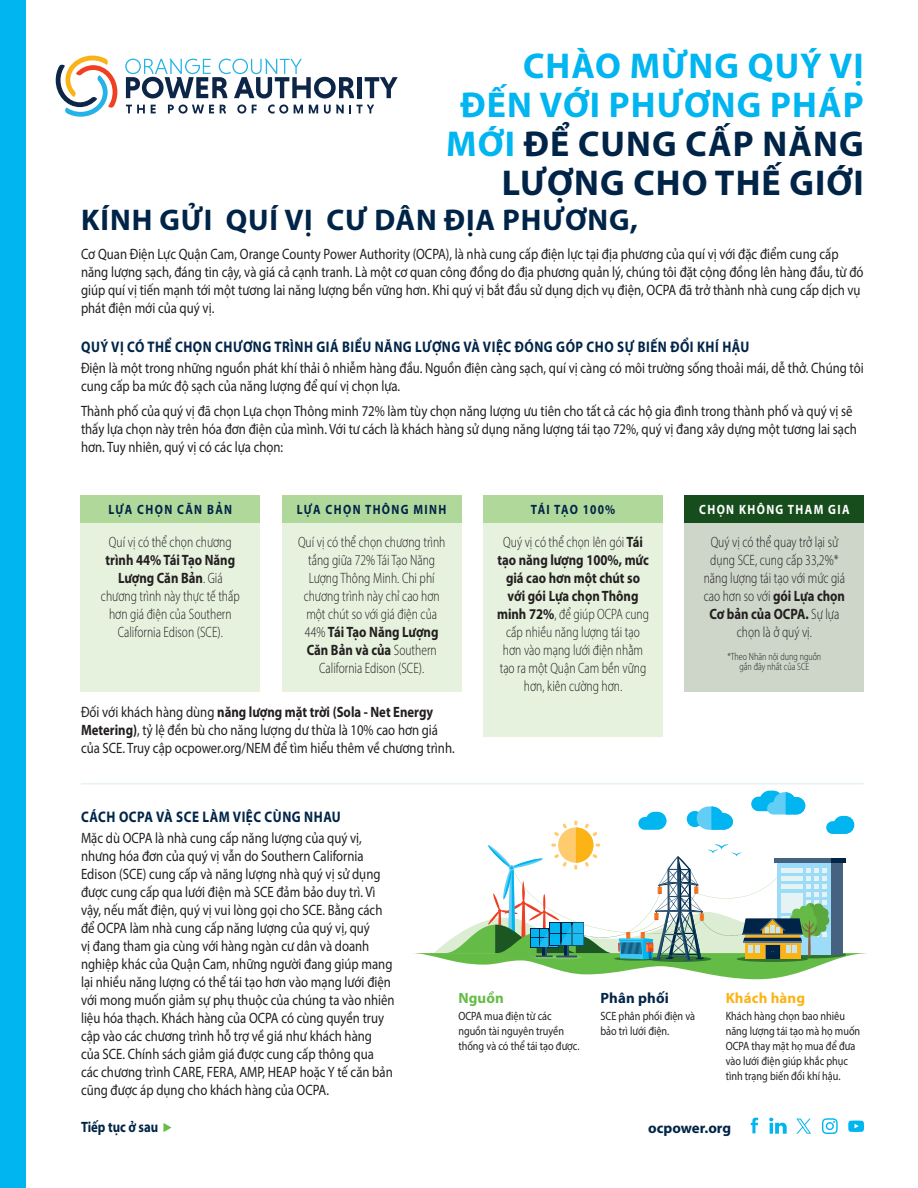
<style>
.page{position:relative;width:918px;height:1188px;background:#fff}
.page>*{position:absolute;margin:0;border:0;box-sizing:border-box;transform-origin:0 0}
.t1{font:700 36px/39px "Myriad Pro";letter-spacing:.03em;color:#00b5f0;text-align:right}
.t2{font:700 30px "Myriad Pro";letter-spacing:.03em;color:#002447}
.t3{font:700 15.3px "Myriad Pro";letter-spacing:.04em;color:#002447;scale:.85 1}
.t4{font:15px/18px "Myriad Pro";color:#231f20;scale:.85 1}
.t5{font:300 semi-condensed 15px/18px "Myriad Pro";color:#231f20;text-align:center;scale:.85 1}
.t6{font:700 15px "Myriad Pro";color:#002447;scale:.85 1}
.t7{font:700 14.85px "Myriad Pro";letter-spacing:.005em;color:#002447}
.t8{font:700 14.85px "Myriad Pro";letter-spacing:.01em;color:#fbb316}
.t9{font:700 14.85px "Myriad Pro";letter-spacing:.01em;color:#65bc46}
.t10{font:700 13.5px "Myriad Pro";letter-spacing:.12em;color:#002447;scale:.85 1}
.t11{font:700 13.5px "Myriad Pro";letter-spacing:.12em;color:#fff;scale:.85 1}
.t12{font:700 13.5px "Myriad Pro";letter-spacing:.095em;color:#002447;scale:.85 1}
.t13{font:12px/15px "Myriad Pro";color:#231f20;scale:.85 1}
.t14{font:300 semi-condensed 10.5px/10.5px "Myriad Pro";color:#231f20;text-align:center;scale:.85 1}
.s1{color:#002447}
.s2{font-weight:700;font-stretch:normal}
.s3{font-weight:700}
</style>
<div class="page">
<div style="left:0;top:0;width:25px;height:1188px;background:#00b5f0"></div>
<svg style="left:56px;top:56px;width:61px;height:61px"></svg>
<svg style="left:125px;top:59px;width:273px;height:55px"></svg>
<hr style="left:81px;top:783px;width:783px;height:1px;background:#cbe6ea">
<div style="left:282px;top:522px;width:179px;height:170px;background:#e6f2de"></div>
<div style="left:81px;top:522px;width:179px;height:170px;background:#e6f2de"></div>
<div style="left:483px;top:522px;width:180px;height:215px;background:#e6f2de"></div>
<div style="left:685px;top:522px;width:179px;height:170px;background:#ced6ca"></div>
<div style="left:282px;top:495px;width:179px;height:27px;background:#b1d89b"></div>
<div style="left:81px;top:495px;width:179px;height:27px;background:#b1d89b"></div>
<div style="left:483px;top:495px;width:180px;height:27px;background:#b1d89b"></div>
<div style="left:685px;top:495px;width:179px;height:27px;background:#174d1c"></div>
<svg style="left:413px;top:791px;width:454px;height:188px"></svg>
<svg style="left:163px;top:1123px;width:9px;height:9px"></svg>
<svg style="left:796px;top:1119px;width:15px;height:15px"></svg>
<svg style="left:751px;top:1118px;width:7px;height:15px"></svg>
<svg style="left:848px;top:1121px;width:16px;height:11px"></svg>
<svg style="left:822px;top:1118px;width:16px;height:16px"></svg>
<svg style="left:769px;top:1118px;width:18px;height:16px"></svg>
<h1 class="t1" style="left:446px;top:45px;width:419px">CHÀO MỪNG QUÝ VỊ<br>ĐẾN VỚI PHƯƠNG PHÁP<br>MỚI <span class="s1">ĐỂ CUNG CẤP NĂNG<br>LƯỢNG CHO THẾ GIỚI</span></h1>
<h2 class="t2" style="left:81px;top:200px;width:558px">KÍNH GỬI QUÍ VỊ CƯ DÂN ĐỊA PHƯƠNG,</h2>
<p class="t4" style="left:81px;top:245px;width:922px">Cơ Quan Điện Lực Quận Cam, Orange County Power Authority (OCPA), là nhà cung cấp điện lực tại địa phương của quí vị với đặc điểm cung cấp năng lượng sạch, đáng tin cậy, và giá cả cạnh tranh. Là một cơ quan công đồng do địa phương quản lý, chúng tôi đặt cộng đồng lên hàng đầu, từ đó giúp quí vị tiến mạnh tới một tương lai năng lượng bền vững hơn. Khi quý vị bắt đầu sử dụng dịch vụ điện, OCPA đã trở thành nhà cung cấp dịch vụ phát điện mới của quý vị.</p>
<p class="t3" style="left:81px;top:337px;width:788px">QUÝ VỊ CÓ THỂ CHỌN CHƯƠNG TRÌNH GIÁ BIỂU NĂNG LƯỢNG VÀ VIỆC ĐÓNG GÓP CHO SỰ BIẾN ĐỔI KHÍ HẬU</p>
<p class="t4" style="left:81px;top:359px;width:922px">Điện là một trong những nguồn phát khí thải ô nhiễm hàng đầu. Nguồn điện càng sạch, quí vị càng có môi trường sống thoải mái, dễ thở. Chúng tôi cung cấp ba mức độ sạch của năng lượng để quí vị chọn lựa.</p>
<p class="t4" style="left:81px;top:402px;width:914px">Thành phố của quý vị đã chọn Lựa chọn Thông minh 72% làm tùy chọn năng lượng ưu tiên cho tất cả các hộ gia đình trong thành phố và quý vị sẽ thấy lựa chọn này trên hóa đơn điện của mình. Với tư cách là khách hàng sử dụng năng lượng tái tạo 72%, quý vị đang xây dựng một tương lai sạch hơn. Tuy nhiên, quý vị có các lựa chọn:</p>
<p class="t10" style="left:109px;top:500px;width:147px">LỰA CHỌN CĂN BẢN</p>
<p class="t10" style="left:297px;top:500px;width:177px">LỰA CHỌN THÔNG MINH</p>
<p class="t12" style="left:531px;top:500px;width:101px">TÁI TẠO 100%</p>
<p class="t11" style="left:699px;top:500px;width:179px">CHỌN KHÔNG THAM GIA</p>
<p class="t5" style="left:109px;top:533px;width:146px">Quí vị có thể chọn chương</p>
<p class="t5" style="left:101px;top:551px;width:165px"><span class="s2">trình 44% Tái Tạo Năng<br>Lượng Căn Bản</span>. Giá chương trình này thực tế thấp hơn giá điện của Southern<br>California Edison (SCE).</p>
<p class="t5" style="left:298px;top:533px;width:175px">Quí vị có thể chọn chương trình tầng giữa 72% Tái Tạo Năng<br>Lượng Thông Minh. Chi phí chương trình này chỉ cao hơn một chút so với giá điện của<br>44% <span class="s2">Tái Tạo Năng Lượng<br>Căn Bản và của</span> Southern<br>California Edison (SCE).</p>
<p class="t4" style="left:81px;top:702px;width:441px">Đối với khách hàng dùng <span class="s3">năng lượng mặt trời (Sola - Net Energy<br>Metering)</span>, tỷ lệ đền bù cho năng lượng dư thừa là 10% cao hơn giá của SCE. Truy cập ocpower.org/NEM để tìm hiểu thêm về chương trình.</p>
<p class="t5" style="left:497px;top:533px;width:180px">Quý vị có thể chọn lên gói <span class="s2">Tái tạo năng lượng 100%, mức giá cao hơn một chút so với gói Lựa chọn Thông minh 72%</span>, để giúp OCPA cung cấp nhiều năng lượng tái tạo hơn vào mạng lưới điện nhằm tạo ra một Quận Cam bền vững hơn, kiên cường hơn.</p>
<p class="t5" style="left:704px;top:533px;width:168px">Quý vị có thể quay trở lại sử dụng SCE, cung cấp 33,2%* năng lượng tái tạo với mức giá cao hơn so với <span class="s2">gói Lựa chọn<br>Cơ bản của OCPA.</span> Sự lựa chọn là ở quý vị.</p>
<p class="t14" style="left:728px;top:651px;width:112px">*Theo Nhãn nội dung nguồn gần đây nhất của SCE</p>
<p class="t3" style="left:81px;top:807px;width:307px">CÁCH OCPA VÀ SCE LÀM VIỆC CÙNG NHAU</p>
<p class="t4" style="left:81px;top:829px;width:371px">Mặc dù OCPA là nhà cung cấp năng lượng của quý vị, nhưng hóa đơn của quý vị vẫn do Southern California Edison (SCE) cung cấp và năng lượng nhà quý vị sử dụng được cung cấp qua lưới điện mà SCE đảm bảo duy trì. Vì vậy, nếu mất điện, quý vị vui lòng gọi cho SCE. Bằng cách để OCPA làm nhà cung cấp năng lượng của quý vị, quý<br>vị đang tham gia cùng với hàng ngàn cư dân và doanh nghiệp khác của Quận Cam, những người đang giúp mang lại nhiều năng lượng có thể tái tạo hơn vào mạng lưới điện với mong muốn giảm sự phụ thuộc của chúng ta vào nhiên liệu hóa thạch. Khách hàng của OCPA có cùng quyền truy cập vào các chương trình hỗ trợ về giá như khách hàng<br>của SCE. Chính sách giảm giá được cung cấp thông qua các chương trình CARE, FERA, AMP, HEAP hoặc Y tế căn bản cũng được áp dụng cho khách hàng của OCPA.</p>
<p class="t6" style="left:81px;top:1117px;width:92px">Tiếp tục ở sau</p>
<p class="t9" style="left:458px;top:988px;width:47px">Nguồn</p>
<p class="t13" style="left:458px;top:1008px;width:144px">OCPA mua điện từ các nguồn tài nguyên truyền thống và có thể tái tạo được.</p>
<p class="t7" style="left:600px;top:988px;width:70px">Phân phối</p>
<p class="t13" style="left:600px;top:1008px;width:113px">SCE phân phối điện và bảo trì lưới điện.</p>
<p class="t8" style="left:726px;top:988px;width:81px">Khách hàng</p>
<p class="t13" style="left:726px;top:1008px;width:160px">Khách hàng chọn bao nhiêu năng lượng tái tạo mà họ muốn<br>OCPA thay mặt họ mua để đưa vào lưới điện giúp khắc phục tình trạng biến đổi khí hậu.</p>
<p class="t7" style="left:648px;top:1119px;width:84px">ocpower.org</p>
</div>
